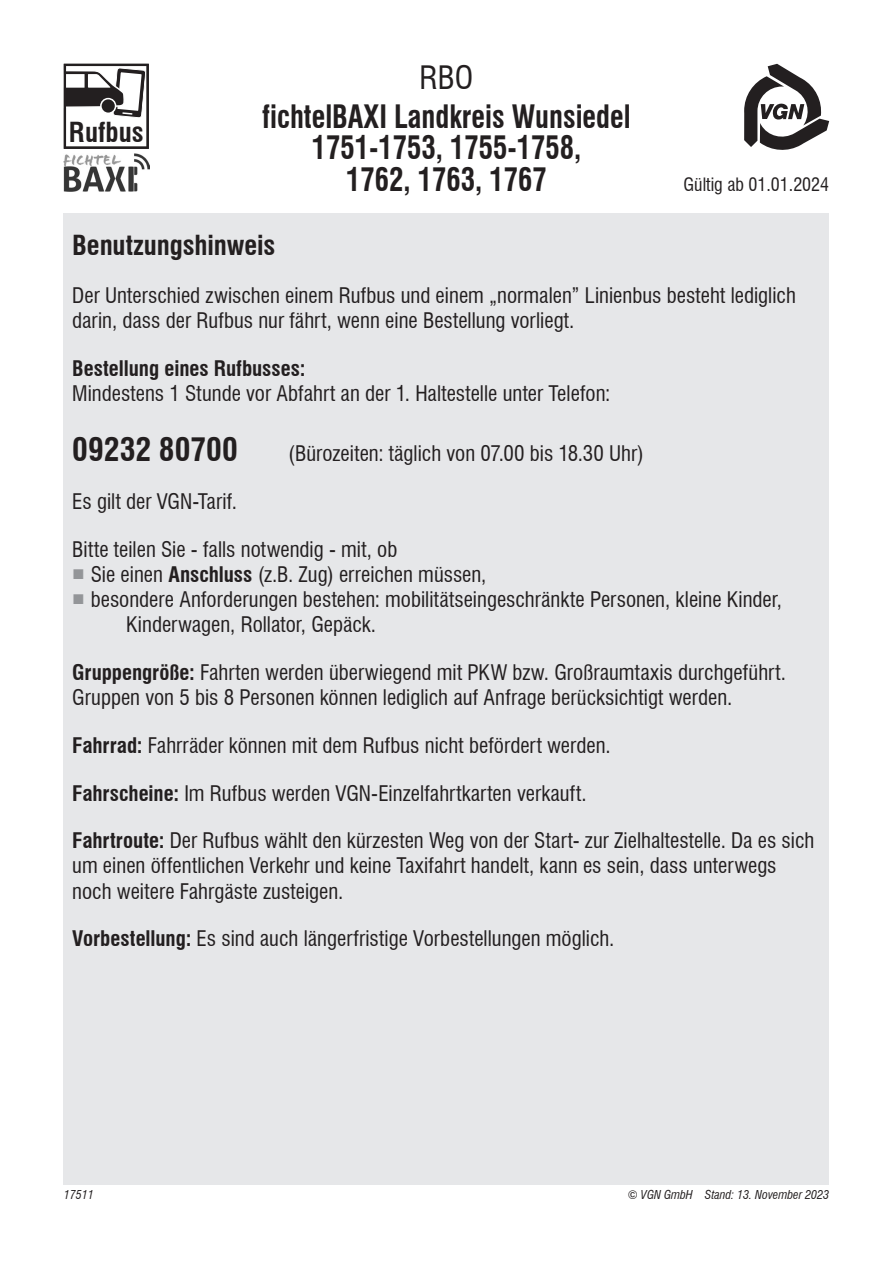
<style>
.page{position:relative;width:893px;height:1263px;background:#fff}
.page>*{position:absolute;margin:0;border:0;box-sizing:border-box;transform-origin:0 0}
.t1{font:700 condensed 31.5px/31.5px "Swiss 721 BT";color:#231f20;text-align:center;scale:.91 1}
.t2{font:700 condensed 31.5px "Swiss 721 BT";color:#231f20}
.t3{font:condensed 31.5px "Swiss 721 BT";color:#231f20}
.t4{font:700 condensed 27px "Swiss 721 BT";letter-spacing:-.005em;color:#231f20}
.t5{font:condensed 21px/25.2px "Swiss 721 BT";color:#231f20}
.t6{font:700 condensed 21px "Swiss 721 BT";color:#231f20}
.t7{font:condensed 18px "Swiss 721 BT";color:#231f20}
.t8{font:italic condensed 12px "Swiss 721 BT";color:#231f20}
.s1{font-family:"Arial";font-weight:700;font-stretch:normal;color:#939598}
.s2{font-weight:700}
</style>
<div class="page">
<div style="left:64px;top:213px;width:765px;height:971px;background:#e6e7e9"></div>
<svg style="left:744px;top:64px;width:85px;height:86px"></svg>
<svg style="left:64px;top:64px;width:85px;height:85px"></svg>
<img style="left:64px;top:153px;width:86px;height:38px">
<p class="t4" style="left:69px;top:116px;width:76px">Rufbus</p>
<h1 class="t3" style="left:420px;top:59px;width:55px">RBO</h1>
<h1 class="t1" style="left:262px;top:101px;width:407px">fichtelBAXI Landkreis Wunsiedel<br>1751-1753, 1755-1758,<br>1762, 1763, 1767</h1>
<p class="t7" style="left:684px;top:174px;width:147px">Gültig ab 01.01.2024</p>
<p class="t4" style="left:72px;top:229px;width:205px">Benutzungshinweis</p>
<p class="t5" style="left:72px;top:283px;width:725px">Der Unterschied zwischen einem Rufbus und einem „normalen” Linienbus besteht lediglich darin, dass der Rufbus nur fährt, wenn eine Bestellung vorliegt.</p>
<p class="t6" style="left:72px;top:355px;width:235px">Bestellung eines Rufbusses:</p>
<p class="t5" style="left:72px;top:381px;width:540px">Mindestens 1 Stunde vor Abfahrt an der 1. Haltestelle unter Telefon:</p>
<h1 class="t2" style="left:72px;top:431px;width:167px">09232 80700</h1>
<p class="t5" style="left:288px;top:441px;width:357px">(Bürozeiten: täglich von 07.00 bis 18.30 Uhr)</p>
<p class="t5" style="left:72px;top:489px;width:166px">Es gilt der VGN-Tarif.</p>
<p class="t5" style="left:72px;top:536px;width:327px">Bitte teilen Sie - falls notwendig - mit, ob</p>
<p class="t5" style="left:72px;top:562px;width:416px"><span class="s1">■</span> Sie einen <span class="s2">Anschluss</span> (z.B. Zug) erreichen müssen,</p>
<p class="t5" style="left:126px;top:587px;width:657px;text-indent:-54px"><span class="s1">■</span> besondere Anforderungen bestehen: mobilitätseingeschränkte Personen, kleine Kinder,<br>Kinderwagen, Rollator, Gepäck.</p>
<p class="t5" style="left:72px;top:660px;width:715px"><span class="s2">Gruppengröße:</span> Fahrten werden überwiegend mit PKW bzw. Großraumtaxis durchgeführt.<br>Gruppen von 5 bis 8 Personen können lediglich auf Anfrage berücksichtigt werden.</p>
<p class="t5" style="left:72px;top:733px;width:540px"><span class="s2">Fahrrad:</span> Fahrräder können mit dem Rufbus nicht befördert werden.</p>
<p class="t5" style="left:72px;top:780px;width:516px"><span class="s2">Fahrscheine:</span> Im Rufbus werden VGN-Einzelfahrtkarten verkauft.</p>
<p class="t5" style="left:72px;top:828px;width:744px"><span class="s2">Fahrtroute:</span> Der Rufbus wählt den kürzesten Weg von der Start- zur Zielhaltestelle. Da es sich um einen öffentlichen Verkehr und keine Taxifahrt handelt, kann es sein, dass unterwegs noch weitere Fahrgäste zusteigen.</p>
<p class="t5" style="left:72px;top:926px;width:544px"><span class="s2">Vorbestellung:</span> Es sind auch längerfristige Vorbestellungen möglich.</p>
<p class="t8" style="left:64px;top:1187px;width:31px">17511</p>
<p class="t8" style="left:628px;top:1187px;width:203px">© VGN GmbH Stand: 13. November 2023</p>
</div>
